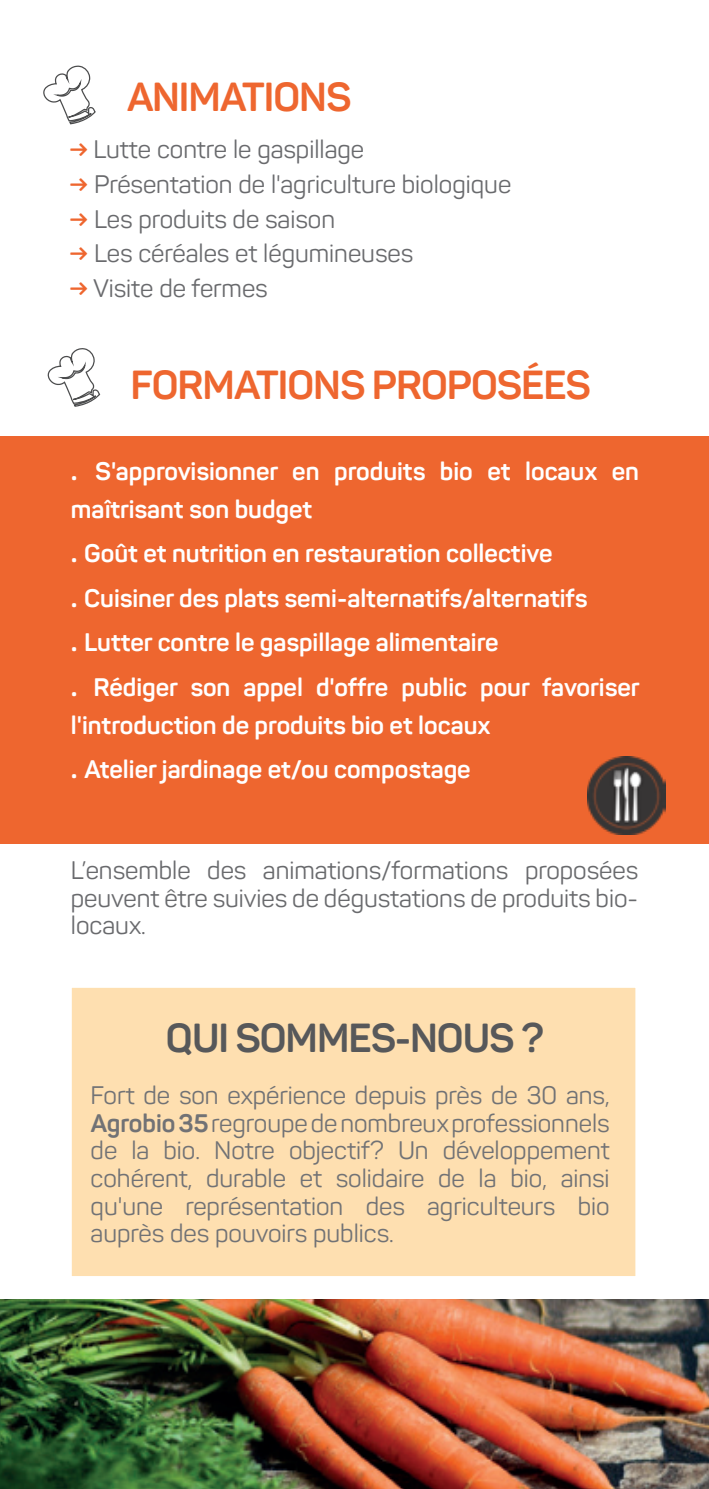
<style>
.page{position:relative;width:709px;height:1489px;background:#fff}
.page>*{position:absolute;margin:0;border:0;box-sizing:border-box;transform-origin:0 0}
.titre{font:700 40px "Panton";letter-spacing:-.025em;color:#ee662f}
.titre-2{font:700 40px "Panton";letter-spacing:-.025em;color:#57585a}
.t1{font:700 25px/37.5px "Panton";color:#fff}
.t2{font:25px/27.5px "Panton";color:#696a6d;text-align:justify}
.t3{font:25px/27.5px "Panton";color:#717275;text-align:justify}
.s1{font-weight:700;color:#ee662f}
.s2{font-size:30px}
.s3{font-weight:700}
</style>
<div class="page">
<svg style="left:43px;top:65px;width:53px;height:60px"></svg>
<svg style="left:47px;top:348px;width:54px;height:59px"></svg>
<div style="left:0;top:436px;width:709px;height:407px;background:#ee662f"></div>
<div style="left:69px;top:985px;width:569px;height:293px;background:#fedfb0;border:2px solid #fff"></div>
<img style="left:0;top:1299px;width:709px;height:189px">
<img style="left:587px;top:756px;width:78px;height:78px">
<p class="titre" style="left:127px;top:72px;width:226px">ANIMATIONS</p>
<p class="t2" style="left:69px;top:136px;width:296px"><span class="s1">→</span> Lutte contre le gaspillage</p>
<p class="t2" style="left:69px;top:170px;width:443px"><span class="s1">→</span> Présentation de l'agriculture biologique</p>
<p class="t2" style="left:69px;top:205px;width:267px"><span class="s1">→</span> Les produits de saison</p>
<p class="t2" style="left:69px;top:239px;width:345px"><span class="s1">→</span> Les céréales et légumineuses</p>
<p class="t2" style="left:69px;top:274px;width:200px"><span class="s1">→</span> Visite de fermes</p>
<p class="titre" style="left:130px;top:360px;width:462px">FORMATIONS PROPOSÉES</p>
<p class="t1" style="left:71px;top:452px;width:569px"><span class="s2">.</span> S'approvisionner en produits bio et locaux en maîtrisant son budget</p>
<p class="t1" style="left:71px;top:534px;width:483px"><span class="s2">.</span> Goût et nutrition en restauration collective</p>
<p class="t1" style="left:71px;top:579px;width:518px"><span class="s2">.</span> Cuisiner des plats semi-alternatifs/alternatifs</p>
<p class="t1" style="left:71px;top:623px;width:429px"><span class="s2">.</span> Lutter contre le gaspillage alimentaire</p>
<p class="t1" style="left:71px;top:668px;width:570px"><span class="s2">.</span> Rédiger son appel d'offre public pour favoriser l'introduction de produits bio et locaux</p>
<p class="t1" style="left:71px;top:750px;width:401px"><span class="s2">.</span> Atelier jardinage et/ou compostage</p>
<p class="t2" style="left:71px;top:856px;width:568px">L’ensemble des animations/formations proposées peuvent être suivies de dégustations de produits bio&shy;locaux.</p>
<p class="titre-2" style="left:166px;top:1012px;width:379px">QUI SOMMES-NOUS ?</p>
<p class="t3" style="left:91px;top:1081px;width:520px">Fort de son expérience depuis près de 30 ans, <span class="s3">Agrobio 35</span> regroupe de nombreux professionnels de la bio. Notre objectif? Un développement cohérent, durable et solidaire de la bio, ainsi qu'une représentation des agriculteurs bio auprès des pouvoirs publics.</p>
</div>
